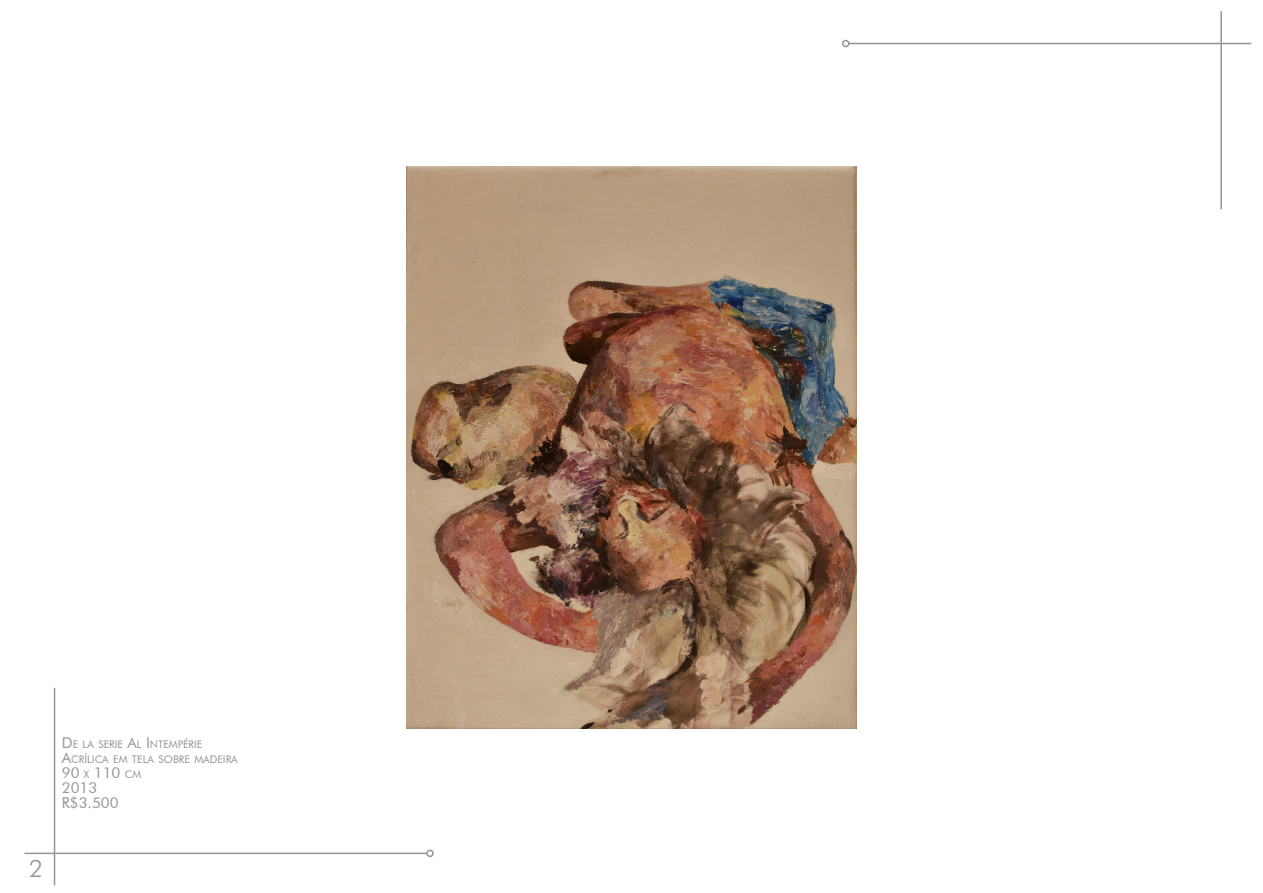
<style>
.page{position:relative;width:1263px;height:893px;background:#fff}
.page>*{position:absolute;margin:0;border:0;box-sizing:border-box;transform-origin:0 0}
.t1{font:300 24px "Futura BT";color:#939598}
.t2{font:15px "Futura BT";color:#939598}
.t3{font:10.5px "Futura BT";color:#939598}
.s1{font-size:15px}
.s2{font-size:10.5px}
</style>
<div class="page">
<hr style="left:24px;top:853px;width:403px;height:1px;background:#939598">
<div style="left:426px;top:850px;width:8px;height:7px;border:2px solid #939598;border-radius:50%"></div>
<hr style="left:54px;top:688px;width:1px;height:197px;background:#939598">
<hr style="left:849px;top:43px;width:402px;height:1px;background:#939598">
<div style="left:842px;top:40px;width:7px;height:7px;border:2px solid #939598;border-radius:50%"></div>
<hr style="left:1220px;top:11px;width:2px;height:198px;background:#939598">
<img style="left:406px;top:167px;width:450px;height:562px">
<h1 class="t1" style="left:29px;top:854px;width:15px">2</h1>
<p class="t3" style="left:62px;top:738px;width:142px"><span class="s1">D</span>E LA SERIE <span class="s1">A</span>L <span class="s1">I</span> NTEMPÉRIE</p>
<p class="t3" style="left:62px;top:753px;width:177px"><span class="s1">A</span>CRÍLICA EM TELA SOBRE MADEIRA</p>
<p class="t2" style="left:62px;top:764px;width:81px">90 <span class="s2">X</span> 110 <span class="s2">CM</span></p>
<p class="t2" style="left:62px;top:779px;width:37px">2013</p>
<p class="t2" style="left:62px;top:794px;width:58px">R$3.500</p>
</div>
